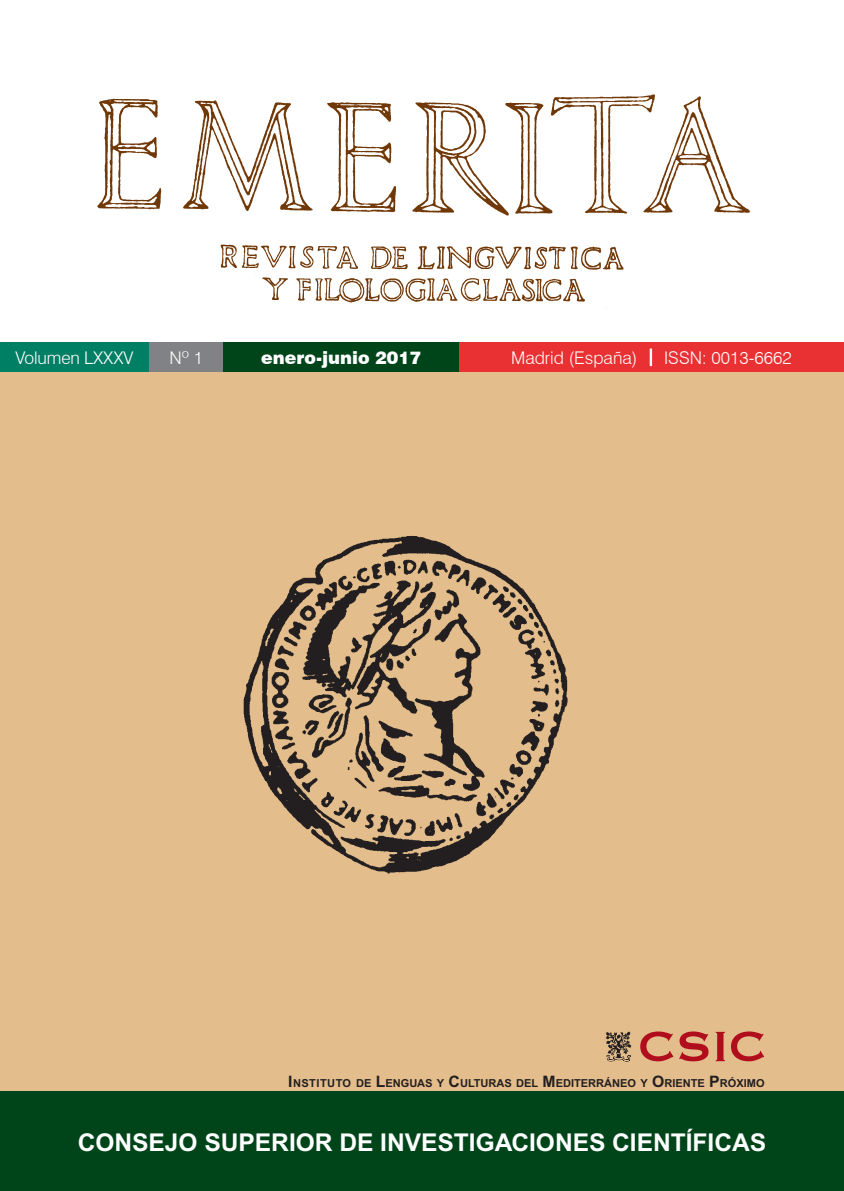
<style>
.page{position:relative;width:844px;height:1191px;background:#fff}
.page>*{position:absolute;margin:0;border:0;box-sizing:border-box;transform-origin:0 0}
.t1{font:700 24.5px "Arial";color:#fff}
.t2{font:300 17.5px "Swiss 721 BT";color:#fff}
.t3{font:900 17.5px "Swiss 721 BT";color:#fff}
.t4{font:700 11.03px "Arial";color:#231f20}
.s1{font-size:15.75px}
</style>
<div class="page">
<div style="left:0;top:342px;width:843px;height:849px;background:#e3bd8b"></div>
<div style="left:0;top:342px;width:149px;height:30px;background:#007f65"></div>
<div style="left:149px;top:342px;width:74px;height:30px;background:#808285"></div>
<div style="left:223px;top:342px;width:236px;height:30px;background:#00451a"></div>
<div style="left:459px;top:342px;width:384px;height:30px;background:#e93032"></div>
<hr style="left:649px;top:348px;width:3px;height:18px;background:#fff">
<div style="left:0;top:1091px;width:843px;height:100px;background:#00451a"></div>
<img style="left:97px;top:94px;width:653px;height:122px">
<img style="left:220px;top:244px;width:404px;height:65px">
<img style="left:243px;top:535px;width:325px;height:339px">
<svg style="left:605px;top:1031px;width:26px;height:30px"></svg>
<svg style="left:640px;top:1031px;width:33px;height:30px"></svg>
<svg style="left:679px;top:1031px;width:29px;height:30px"></svg>
<svg style="left:715px;top:1031px;width:9px;height:30px"></svg>
<svg style="left:731px;top:1031px;width:33px;height:30px"></svg>
<h2 class="t2" style="left:15px;top:347px;width:119px">Volumen LXXXV</h2>
<h2 class="t2" style="left:169px;top:347px;width:35px">Nº 1</h2>
<h2 class="t3" style="left:261px;top:347px;width:161px">enero-junio 2017</h2>
<h2 class="t2" style="left:511px;top:347px;width:128px">Madrid (España)</h2>
<h2 class="t2" style="left:664px;top:347px;width:129px">ISSN: 0013-6662</h2>
<p class="t4" style="left:288px;top:1076px;width:478px"><span class="s1">I</span>NSTITUTO DE <span class="s1">L</span>ENGUAS Y <span class="s1">C</span>ULTURAS DEL <span class="s1">M</span>EDITERRÁNEO Y <span class="s1">O</span>RIENTE <span class="s1">P</span>RÓXIMO</p>
<h1 class="t1" style="left:78px;top:1128px;width:689px">CONSEJO SUPERIOR DE INVESTIGACIONES CIENTÍFICAS</h1>
</div>
